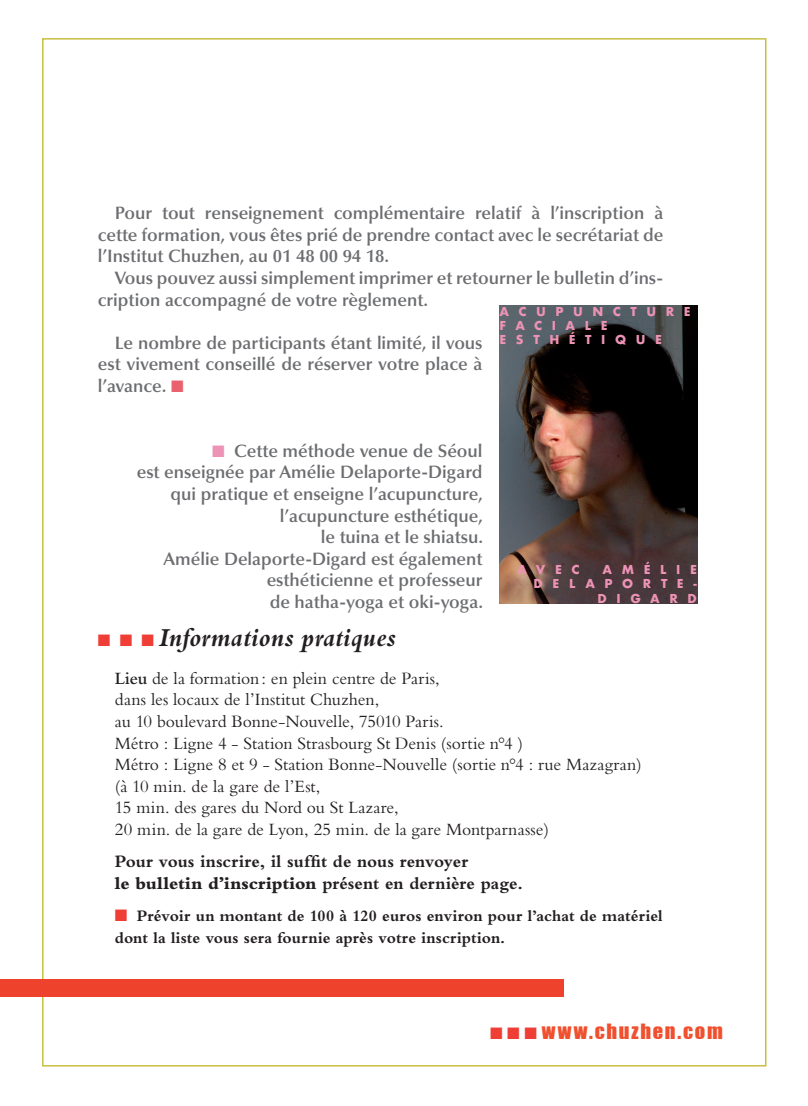
<style>
.page{position:relative;width:808px;height:1106px;background:#fff}
.page>*{position:absolute;margin:0;border:0;box-sizing:border-box;transform-origin:0 0}
.t1{font:italic 700 27px "Bembo";letter-spacing:.005em;color:#231f20}
.t2{font:19.5px "Impact";letter-spacing:.085em;color:#f0502e;scale:1.05 1}
.t3{font:600 18px/21.6px "Optima";color:#6c6d70;text-align:justify}
.t4{font:18px/21.6px "Bembo";color:#231f20}
.t5{font:700 18px/21.6px "Bembo";color:#231f20}
.t6{font:700 16.5px/21.6px "Bembo";letter-spacing:.005em;color:#231f20}
.t7{font:700 12px/14.4px "Futura";letter-spacing:.8em;color:#ed93b5;text-align:right}
.s1{color:#e9616d}
.s2{color:#ed93b5}
.s3{color:#ee3e36}
.s4{font-weight:600}
.s5{font-weight:800}
</style>
<div class="page">
<div style="left:0;top:979px;width:563px;height:17px;background:#ef422d"></div>
<img style="left:500px;top:306px;width:197px;height:297px">
<p class="t3" style="left:98px;top:202px;width:567px;text-indent:17px">Pour tout renseignement complémentaire relatif à l’inscription à cette formation, vous êtes prié de prendre contact avec le secrétariat de l’Institut Chuzhen, au 01 48 00 94 18.</p>
<p class="t3" style="left:98px;top:267px;width:567px;text-indent:17px">Vous pouvez aussi simplement imprimer et retourner le bulletin d’ins&shy;cription accompagné de votre règlement.</p>
<p class="t3" style="left:98px;top:332px;width:386px;text-indent:17px">Le nombre de participants étant limité, il vous est vivement conseillé de réserver votre place à l’avance. <span class="s1">■</span></p>
<p class="t7" style="left:500px;top:304px;width:193px;text-align:left">ACUPUNCTURE<br>FACIALE<br>ESTHÉTIQUE</p>
<p class="t3" style="left:137px;top:440px;width:348px;text-align:right"><span class="s2">■</span> Cette méthode venue de Séoul<br>est enseignée par Amélie Delaporte-Digard qui pratique et enseigne l’acupuncture, l’acupuncture esthétique,<br>le tuina et le shiatsu.<br>Amélie Delaporte-Digard est également esthéticienne et professeur<br>de hatha-yoga et oki-yoga.</p>
<p class="t7" style="left:534px;top:562px;width:165px">AMÉLIE<br>DELAPORTE-<br>DIGARD</p>
<p class="t7" style="left:517px;top:562px;width:63px">AVEC</p>
<h1 class="t1" style="left:98px;top:622px;width:299px"><span class="s3">■</span> <span class="s3">■</span> <span class="s3">■</span> Informations pratiques</h1>
<p class="t4" style="left:115px;top:667px;width:528px"><span class="s4">Lieu</span> de la formation: en plein centre de Paris,<br>dans les locaux de l’Institut Chuzhen,<br>au 10 boulevard Bonne-Nouvelle, 75010 Paris.<br>Métro : Ligne 4 - Station Strasbourg St Denis (sortie n°4 )<br>Métro : Ligne 8 et 9 - Station Bonne-Nouvelle (sortie n°4 : rue Mazagran) (à 10 min. de la gare de l’Est,<br>15 min. des gares du Nord ou St Lazare,<br>20 min. de la gare de Lyon, 25 min. de la gare Montparnasse)</p>
<p class="t5" style="left:115px;top:850px;width:410px">Pour vous inscrire, il suffit de nous renvoyer<br><span class="s5">le bulletin d’inscription</span> présent en dernière page.</p>
<p class="t6" style="left:115px;top:905px;width:549px"><span class="s3">■</span> Prévoir un montant de 100 à 120 euros environ pour l’achat de matériel dont la liste vous sera fournie après votre inscription.</p>
<p class="t2" style="left:490px;top:1018px;width:223px"><span class="s3">■</span> <span class="s3">■</span> <span class="s3">■</span> www.chuzhen.com</p>
</div>
